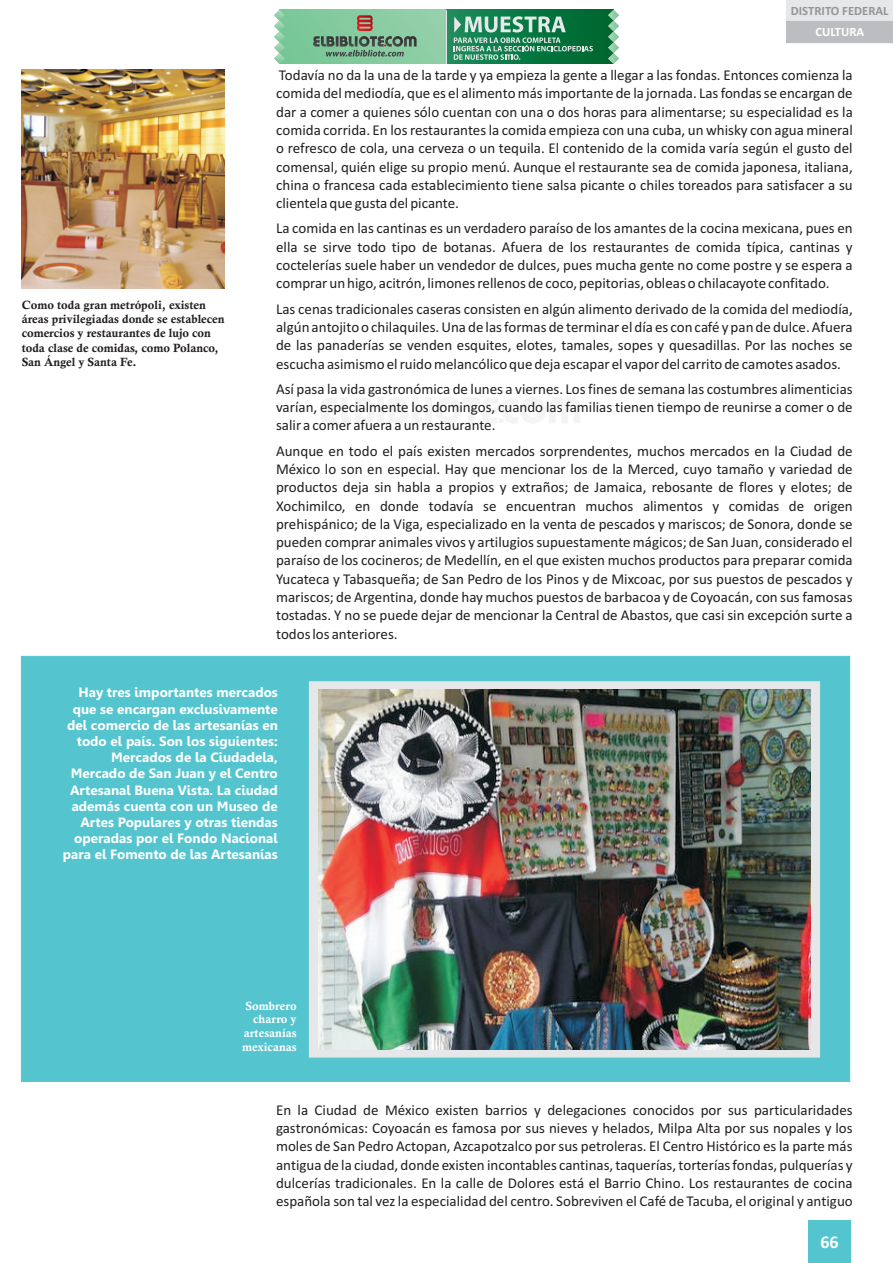
<style>
.page{position:relative;width:893px;height:1263px;background:#fff}
.page>*{position:absolute;margin:0;border:0;box-sizing:border-box;transform-origin:0 0}
.t1{font:700 18px "Calibri";color:#fff}
.t2{font:15px/18.3px "Calibri";color:#231f20;text-align:justify}
.t3{font:700 13.5px/16.2px "Gisha";color:#fff;text-align:right}
.t4{font:700 12.75px "Calibri";color:#939598}
.t5{font:700 12.75px "Calibri";color:#fff}
.t6{font:700 12px/14.4px "Calis MT Bol";color:#231f20}
.t7{font:700 12px/13.8px "Calis MT Bol";color:#fff;text-align:right}
</style>
<div class="page">
<div style="left:21px;top:656px;width:829px;height:425px;background:#54c5cf"></div>
<div style="left:786px;top:0;width:107px;height:22px;background:#e6e7e9"></div>
<div style="left:786px;top:21px;width:107px;height:22px;background:#bcbdc0"></div>
<div style="left:808px;top:1220px;width:42px;height:43px;background:#54c5cf"></div>
<img style="left:21px;top:69px;width:204px;height:219px">
<div style="left:309px;top:682px;width:511px;height:375px;background:#e6e7e9"></div>
<img style="left:319px;top:689px;width:491px;height:360px">
<svg style="left:285px;top:10px;width:161px;height:54px;background:#85cba0"></svg>
<svg style="left:321px;top:398px;width:53px;height:25px"></svg>
<div style="left:377px;top:398px;width:7px;height:25px;background:#f4f4f4"></div>
<svg style="left:389px;top:398px;width:33px;height:25px"></svg>
<div style="left:425px;top:398px;width:7px;height:25px;background:#f4f4f4"></div>
<svg style="left:435px;top:398px;width:145px;height:25px"></svg>
<div style="left:446px;top:10px;width:168px;height:54px;background:linear-gradient(to right,#1a8c5b,#00642b)"></div>
<svg style="left:274px;top:10px;width:11px;height:54px"></svg>
<svg style="left:608px;top:10px;width:11px;height:54px"></svg>
<svg style="left:312px;top:15px;width:105px;height:42px;background:#7aa887"></svg>
<svg style="left:454px;top:16px;width:139px;height:44px;background:#469671"></svg>
<hr style="left:446px;top:10px;width:1px;height:54px;background:#e6e7e9">
<p class="t6" style="left:22px;top:298px;width:204px">Como toda gran metrópoli, existen áreas privilegiadas donde se establecen comercios y restaurantes de lujo con toda clase de comidas, como Polanco, San Ángel y Santa Fe.</p>
<p class="t4" style="left:791px;top:5px;width:99px">DISTRITO FEDERAL</p>
<p class="t5" style="left:815px;top:26px;width:50px">CULTURA</p>
<p class="t2" style="left:276px;top:67px;width:578px">Todavía no da la una de la tarde y ya empieza la gente a llegar a las fondas. Entonces comienza la comida del mediodía, que es el alimento más importante de la jornada. Las fondas se encargan de dar a comer a quienes sólo cuentan con una o dos horas para alimentarse; su especialidad es la comida corrida. En los restaurantes la comida empieza con una cuba, un whisky con agua mineral o refresco de cola, una cerveza o un tequila. El contenido de la comida varía según el gusto del comensal, quién elige su propio menú. Aunque el restaurante sea de comida japonesa, italiana, china o francesa cada establecimiento tiene salsa picante o chiles toreados para satisfacer a su clientela que gusta del picante.</p>
<p class="t2" style="left:276px;top:221px;width:578px">La comida en las cantinas es un verdadero paraíso de los amantes de la cocina mexicana, pues en ella se sirve todo tipo de botanas. Afuera de los restaurantes de comida típica, cantinas y coctelerías suele haber un vendedor de dulces, pues mucha gente no come postre y se espera a comprar un higo, acitrón, limones rellenos de coco, pepitorias, obleas o chilacayote confitado.</p>
<p class="t2" style="left:276px;top:301px;width:578px">Las cenas tradicionales caseras consisten en algún alimento derivado de la comida del mediodía, algún antojito o chilaquiles. Una de las formas de terminar el día es con café y pan de dulce. Afuera de las panaderías se venden esquites, elotes, tamales, sopes y quesadillas. Por las noches se escucha asimismo el ruido melancólico que deja escapar el vapor del carrito de camotes asados.</p>
<p class="t2" style="left:276px;top:381px;width:578px">Así pasa la vida gastronómica de lunes a viernes. Los fines de semana las costumbres alimenticias varían, especialmente los domingos, cuando las familias tienen tiempo de reunirse a comer o de salir a comer afuera a un restaurante.</p>
<p class="t2" style="left:276px;top:443px;width:578px">Aunque en todo el país existen mercados sorprendentes, muchos mercados en la Ciudad de México lo son en especial. Hay que mencionar los de la Merced, cuyo tamaño y variedad de productos deja sin habla a propios y extraños; de Jamaica, rebosante de flores y elotes; de Xochimilco, en donde todavía se encuentran muchos alimentos y comidas de origen prehispánico; de la Viga, especializado en la venta de pescados y mariscos; de Sonora, donde se pueden comprar animales vivos y artilugios supuestamente mágicos; de San Juan, considerado el paraíso de los cocineros; de Medellín, en el que existen muchos productos para preparar comida Yucateca y Tabasqueña; de San Pedro de los Pinos y de Mixcoac, por sus puestos de pescados y mariscos; de Argentina, donde hay muchos puestos de barbacoa y de Coyoacán, con sus famosas tostadas. Y no se puede dejar de mencionar la Central de Abastos, que casi sin excepción surte a todos los anteriores.</p>
<p class="t3" style="left:63px;top:686px;width:216px">Hay tres importantes mercados que se encargan exclusivamente del comercio de las artesanías en todo el país. Son los siguientes:<br>Mercados de la Ciudadela,<br>Mercado de San Juan y el Centro<br>Artesanal Buena Vista. La ciudad además cuenta con un Museo de<br>Artes Populares y otras tiendas operadas por el Fondo Nacional para el Fomento de las Artesanías</p>
<p class="t7" style="left:242px;top:1000px;width:56px">Sombrero charro y artesanías mexicanas</p>
<p class="t2" style="left:276px;top:1102px;width:578px">En la Ciudad de México existen barrios y delegaciones conocidos por sus particularidades gastronómicas: Coyoacán es famosa por sus nieves y helados, Milpa Alta por sus nopales y los moles de San Pedro Actopan, Azcapotzalco por sus petroleras. El Centro Histórico es la parte más antigua de la ciudad, donde existen incontables cantinas, taquerías, torterías fondas, pulquerías y dulcerías tradicionales. En la calle de Dolores está el Barrio Chino. Los restaurantes de cocina española son tal vez la especialidad del centro. Sobreviven el Café de Tacuba, el original y antiguo</p>
<p class="t1" style="left:820px;top:1234px;width:20px">66</p>
</div>
